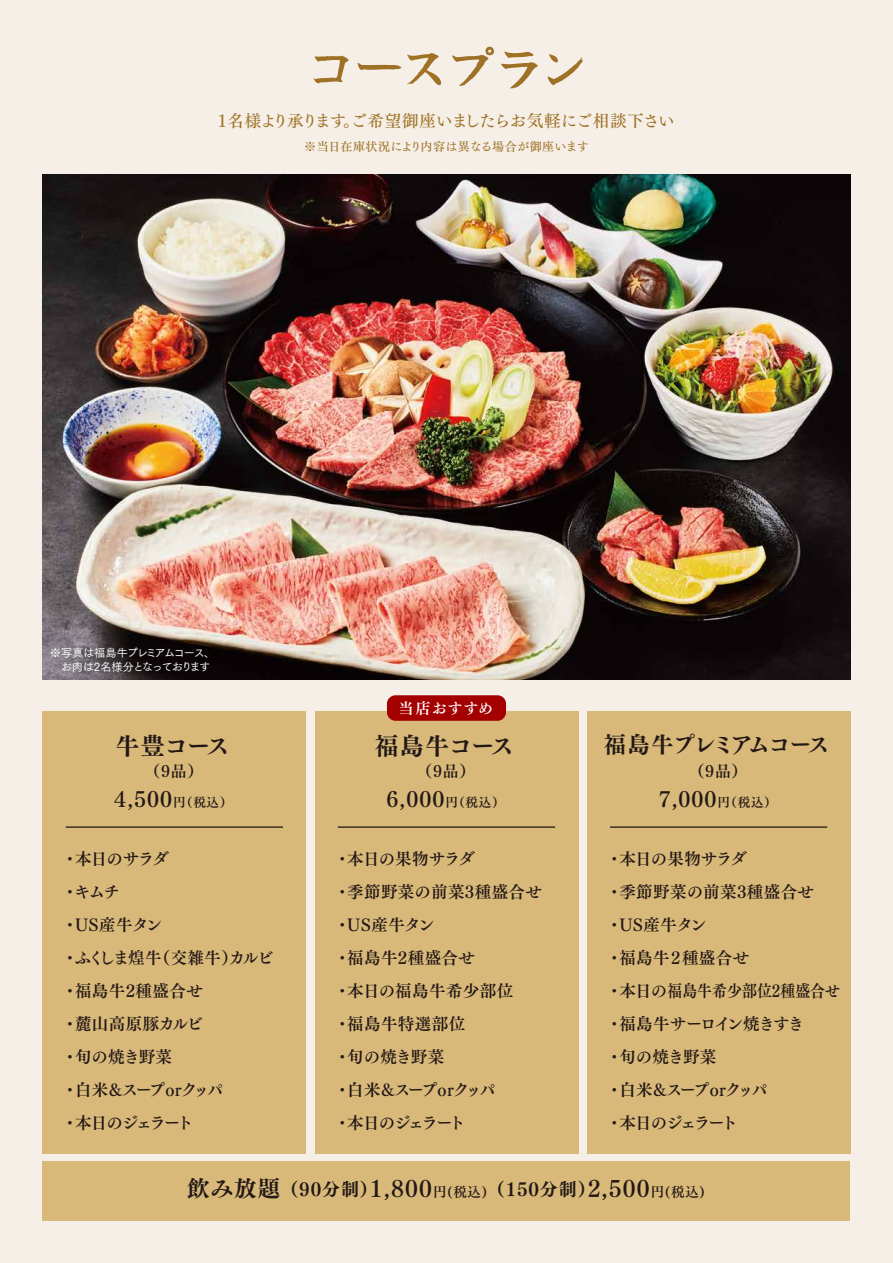
<style>
.page{position:relative;width:893px;height:1263px;background:#f5efe7}
.page>*{position:absolute;margin:0;border:0;box-sizing:border-box;transform-origin:0 0}
.t1{font:52.5px "Yuji Syuku";letter-spacing:-.125em;color:#9f7125}
.t2{font:24px "Tsuku Min Pro E";letter-spacing:-.02em;color:#221815}
.t3{font:22.5px "Tsuku Min Pro E";letter-spacing:-.085em;color:#221815}
.t4{font:21px "Tsuku Min Pro B";letter-spacing:.05em;color:#221815}
.t5{font:18px "Tsuku Min Pro E";letter-spacing:.05em;color:#221815}
.t6{font:16.5px/33px "Tsuku Min Pro B";letter-spacing:.005em;color:#221815}
.t7{font:16.5px/33px "Tsuku Min Pro B";letter-spacing:.025em;color:#221815}
.t8{font:16.5px/33px "Tsuku Min Pro B";letter-spacing:-.045em;color:#221815}
.t9{font:16.5px "Tsuku Min Pro D";letter-spacing:-.05em;color:#9f7125}
.t10{font:15.75px "Tsuku Min Pro B";color:#221815}
.t11{font:15.15px "Tsuku Min Pro B";letter-spacing:.05em;color:#fff}
.t12{font:12px "Tsuku Min Pro D";letter-spacing:.015em;color:#9f7125}
.t13{font:11.25px/13.5px "Tsuku Go Pro M";letter-spacing:-.11em;color:#fff}
.s1{font-size:12.6px}
.s2{font-size:22.5px}
.s3{font-family:"Tsuku Min Pro B";font-size:22.5px}
</style>
<div class="page">
<img style="left:43px;top:174px;width:807px;height:506px">
<div style="left:43px;top:1161px;width:807px;height:59px;background:#d9b97a"></div>
<div style="left:43px;top:712px;width:263px;height:442px;background:#d9b97a"></div>
<div style="left:315px;top:712px;width:263px;height:442px;background:#d9b97a"></div>
<div style="left:587px;top:712px;width:263px;height:442px;background:#d9b97a"></div>
<hr style="left:66px;top:826px;width:217px;height:2px;background:#221815">
<hr style="left:338px;top:826px;width:217px;height:2px;background:#221815">
<hr style="left:610px;top:826px;width:217px;height:2px;background:#221815">
<div style="left:387px;top:695px;width:119px;height:26px;background:#a40000;border-radius:9px"></div>
<h1 class="t1" style="left:304px;top:40px;width:287px">コースプラン</h1>
<p class="t9" style="left:214px;top:106px;width:462px">１名様より承ります。ご希望御座いましたらお気軽にご相談下さい</p>
<p class="t12" style="left:304px;top:136px;width:286px">※当日在庫状況により内容は異なる場合が御座います</p>
<p class="t13" style="left:50px;top:645px;width:167px">※写真は福島牛プレミアムコース、　お肉は2名様分となっております</p>
<p class="t11" style="left:399px;top:696px;width:96px">当店おすすめ</p>
<h2 class="t2" style="left:115px;top:727px;width:116px">牛豊コース</h2>
<p class="t10" style="left:145px;top:759px;width:60px">（9品）</p>
<p class="t4" style="left:114px;top:783px;width:120px">4,500<span class="s1">円（税込）</span></p>
<p class="t8" style="left:62px;top:842px;width:213px">・本日のサラダ<br>・キムチ<br>・US産牛タン<br>・ふくしま煌牛（交雑牛）カルビ・福島牛2種盛合せ<br>・麓山高原豚カルビ<br>・旬の焼き野菜<br>・白米&amp;スープorクッパ<br>・本日のジェラート</p>
<h2 class="t2" style="left:375px;top:727px;width:141px">福島牛コース</h2>
<p class="t10" style="left:417px;top:759px;width:60px">（9品）</p>
<p class="t4" style="left:387px;top:783px;width:120px">6,000<span class="s1">円（税込）</span></p>
<p class="t7" style="left:334px;top:842px;width:209px">・本日の果物サラダ<br>・季節野菜の前菜3種盛合せ・US産牛タン<br>・福島牛2種盛合せ<br>・本日の福島牛希少部位<br>・福島牛特選部位<br>・旬の焼き野菜<br>・白米&amp;スープorクッパ<br>・本日のジェラート</p>
<h3 class="t3" style="left:604px;top:727px;width:228px">福島牛プレミアムコース</h3>
<p class="t10" style="left:689px;top:759px;width:60px">（9品）</p>
<p class="t4" style="left:659px;top:783px;width:120px">7,000<span class="s1">円（税込）</span></p>
<p class="t6" style="left:606px;top:842px;width:235px">・本日の果物サラダ<br>・季節野菜の前菜3種盛合せ・US産牛タン<br>・福島牛２種盛合せ<br>・本日の福島牛希少部位2種盛合せ・福島牛サーロイン焼きすき<br>・旬の焼き野菜<br>・白米&amp;スープorクッパ<br>・本日のジェラート</p>
<p class="t5" style="left:187px;top:1174px;width:519px"><span class="s2">飲み放題</span> （90分制）<span class="s3">1,800</span><sub>円(税込)</sub>（150分制）<span class="s3">2,500</span><sub>円(税込)</sub></p>
</div>
